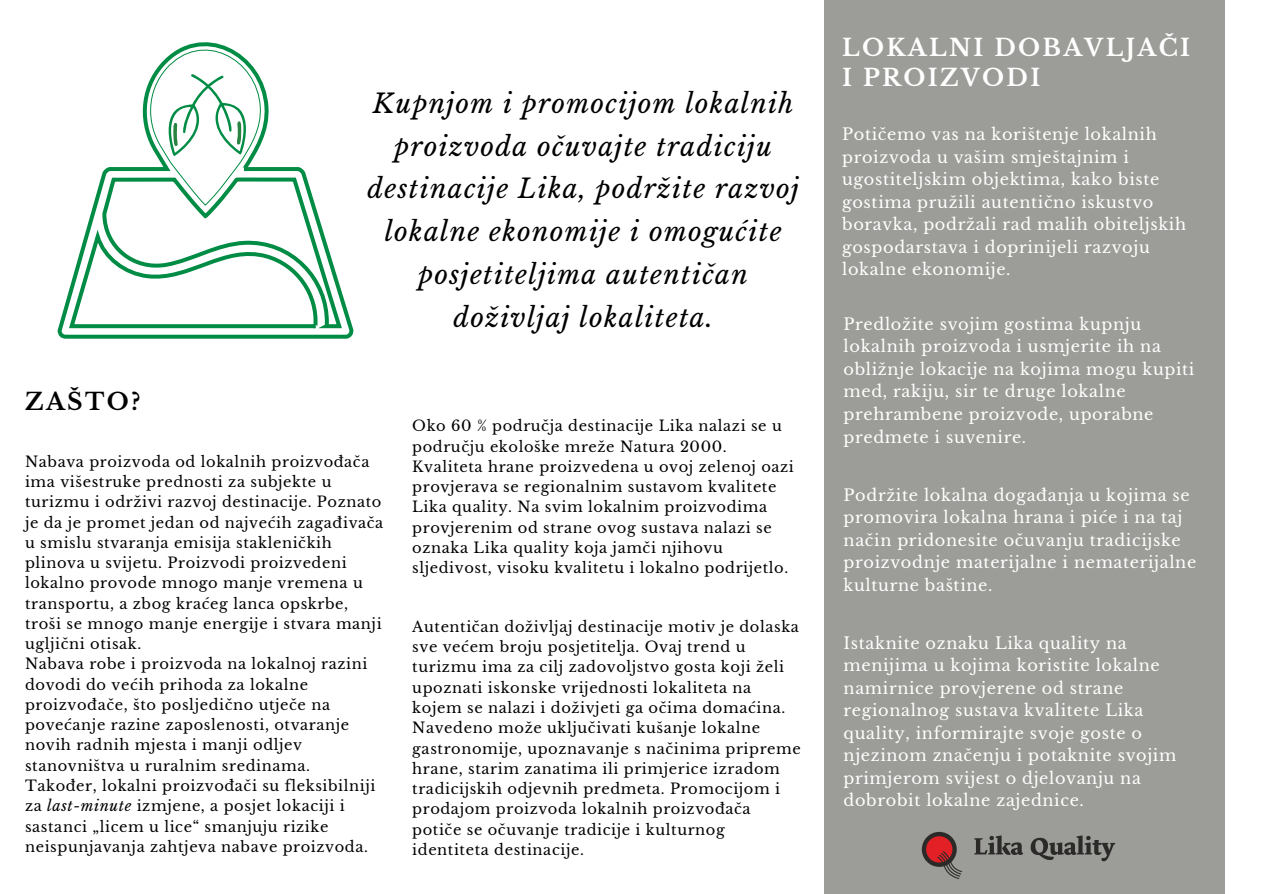
<style>
.page{position:relative;width:1263px;height:894px;background:#fff}
.page>*{position:absolute;margin:0;border:0;box-sizing:border-box;transform-origin:0 0}
.t1{font:italic 26.25px/42.8px "Libre Baskerville";letter-spacing:.05em;color:#000;text-align:center}
.t2{font:700 23.4px/29.5px "Libre Baskerville";letter-spacing:.1em;color:#fff}
.t3{font:700 23.4px "Libre Baskerville";letter-spacing:.1em;color:#000}
.t4{font:16.05px/22.5px "Libre Baskerville";letter-spacing:.04em;color:#fff}
.t5{font:14.7px/20.2px "Libre Baskerville";letter-spacing:.04em;color:#000}
.s1{font-style:italic}
</style>
<div class="page">
<div style="left:824px;top:0;width:401px;height:893px;background:#9c9c98"></div>
<svg style="left:57px;top:301px;width:297px;height:38px"></svg>
<svg style="left:66px;top:42px;width:279px;height:289px"></svg>
<svg style="left:974px;top:835px;width:49px;height:19px"></svg>
<svg style="left:1031px;top:835px;width:84px;height:26px"></svg>
<svg style="left:922px;top:831px;width:40px;height:47px"></svg>
<p class="t3" style="left:25px;top:387px;width:117px">ZAŠTO?</p>
<p class="t1" style="left:367px;top:82px;width:433px">Kupnjom i promocijom lokalnih proizvoda očuvajte tradiciju destinacije Lika, podržite razvoj lokalne ekonomije i omogućite posjetiteljima autentičan doživljaj lokaliteta.</p>
<h1 class="t5" style="left:25px;top:451px;width:360px">Nabava proizvoda od lokalnih proizvođača ima višestruke prednosti za subjekte u turizmu i održivi razvoj destinacije. Poznato je da je promet jedan od najvećih zagađivača u smislu stvaranja emisija stakleničkih plinova u svijetu. Proizvodi proizvedeni lokalno provode mnogo manje vremena u transportu, a zbog kraćeg lanca opskrbe, troši se mnogo manje energije i stvara manji ugljični otisak.</h1>
<h2 class="t5" style="left:25px;top:654px;width:344px">Nabava robe i proizvoda na lokalnoj razini dovodi do većih prihoda za lokalne proizvođače, što posljedično utječe na povećanje razine zaposlenosti, otvaranje novih radnih mjesta i manji odljev stanovništva u ruralnim sredinama.</h2>
<p class="t5" style="left:25px;top:775px;width:352px">Također, lokalni proizvođači su fleksibilniji za <span class="s1">last-minute</span> izmjene, a posjet lokaciji i sastanci „licem u lice“ smanjuju rizike neispunjavanja zahtjeva nabave proizvoda.</p>
<p class="t5" style="left:412px;top:416px;width:383px">Oko 60 % područja destinacije Lika nalazi se u području ekološke mreže Natura 2000.<br>Kvaliteta hrane proizvedena u ovoj zelenoj oazi provjerava se regionalnim sustavom kvalitete Lika quality. Na svim lokalnim proizvodima provjerenim od strane ovog sustava nalazi se oznaka Lika quality koja jamči njihovu sljedivost, visoku kvalitetu i lokalno podrijetlo.</p>
<h2 class="t5" style="left:412px;top:616px;width:390px">Autentičan doživljaj destinacije motiv je dolaska sve većem broju posjetitelja. Ovaj trend u turizmu ima za cilj zadovoljstvo gosta koji želi upoznati iskonske vrijednosti lokaliteta na kojem se nalazi i doživjeti ga očima domaćina.<br>Navedeno može uključivati kušanje lokalne gastronomije, upoznavanje s načinima pripreme hrane, starim zanatima ili primjerice izradom tradicijskih odjevnih predmeta. Promocijom i prodajom proizvoda lokalnih proizvođača potiče se očuvanje tradicije i kulturnog identiteta destinacije.</h2>
<p class="t2" style="left:842px;top:33px;width:350px">LOKALNI DOBAVLJAČI<br>I PROIZVODI</p>
<p class="t4" style="left:842px;top:123px;width:345px">Potičemo vas na korištenje lokalnih proizvoda u vašim smještajnim i ugostiteljskim objektima, kako biste gostima pružili autentično iskustvo boravka, podržali rad malih obiteljskih gospodarstava i doprinijeli razvoju lokalne ekonomije.</p>
<p class="t4" style="left:844px;top:313px;width:352px">Predložite svojim gostima kupnju lokalnih proizvoda i usmjerite ih na obližnje lokacije na kojima mogu kupiti med, rakiju, sir te druge lokalne prehrambene proizvode, uporabne predmete i suvenire.</p>
<p class="t4" style="left:844px;top:483px;width:354px">Podržite lokalna događanja u kojima se promovira lokalna hrana i piće i na taj način pridonesite očuvanju tradicijske proizvodnje materijalne i nematerijalne kulturne baštine.</p>
<p class="t4" style="left:844px;top:631px;width:334px">Istaknite oznaku Lika quality na menijima u kojima koristite lokalne namirnice provjerene od strane regionalnog sustava kvalitete Lika quality, informirajte svoje goste o njezinom značenju i potaknite svojim primjerom svijest o djelovanju na dobrobit lokalne zajednice.</p>
</div>
